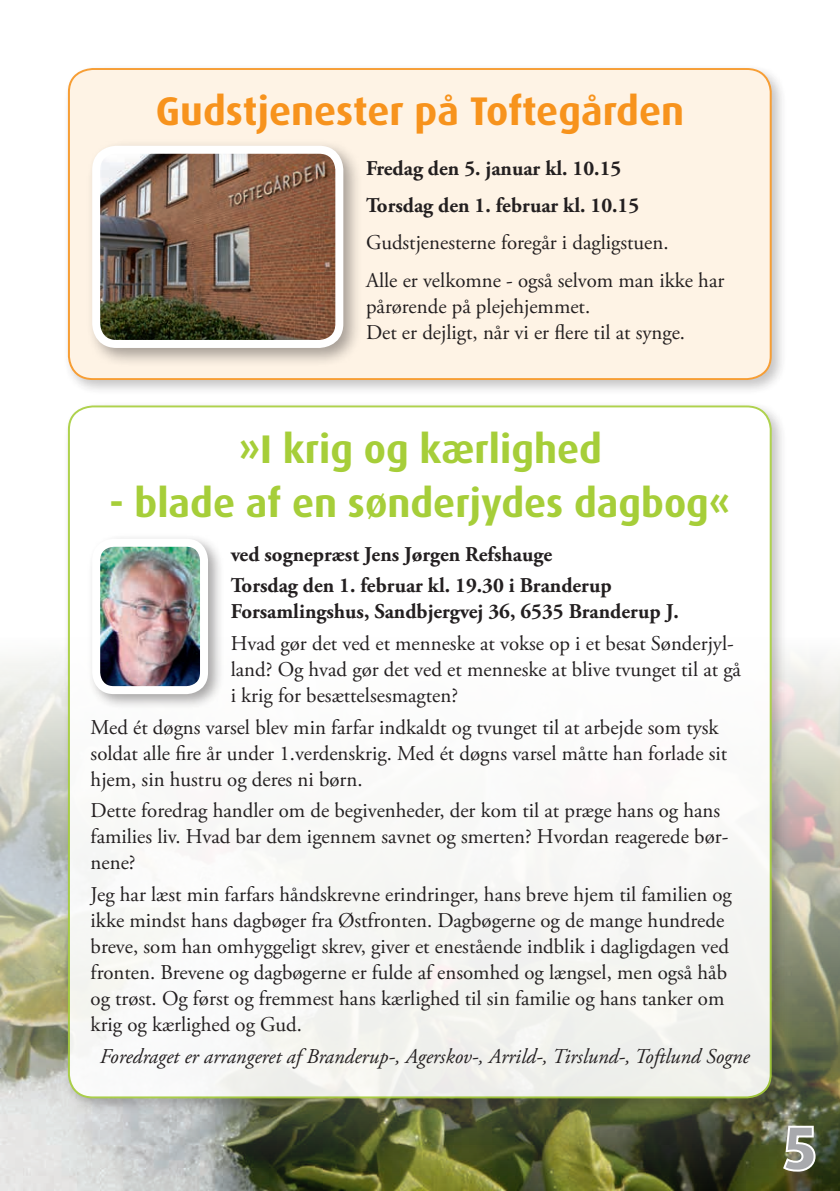
<style>
.page{position:relative;width:840px;height:1191px;background:#fff}
.page>*{position:absolute;margin:0;border:0;box-sizing:border-box;transform-origin:0 0}
.t1{font:700 60px "Dax";color:#a8a9ad}
.t2{font:700 40px "Dax";color:#a6ce39}
.t3{font:700 40px "Dax";color:#f7931d}
.t4{font:21px/26px "Adobe Garamond Pro";color:#231f20}
.t5{font:700 21px/37.4px "Adobe Garamond Pro";color:#231f20}
.t6{font:italic 21px "Adobe Garamond Pro";color:#231f20}
</style>
<div class="page">
<img style="left:0;top:658px;width:839px;height:533px">
<svg style="left:780px;top:1123px;width:37px;height:50px"></svg>
<div style="left:63px;top:63px;width:725px;height:334px;background:#231f20;opacity:.3"></div>
<div style="left:69px;top:69px;width:701px;height:310px;background:#fef2e3;border-radius:23px"></div>
<div style="left:68px;top:68px;width:703px;height:312px;border:2px solid #f7931d;border-radius:23px"></div>
<div style="left:86px;top:139px;width:276px;height:228px;background:#231f20;opacity:.4"></div>
<img style="left:96px;top:150px;width:243px;height:194px">
<div style="left:92px;top:146px;width:251px;height:202px;border:8px solid #fff;border-radius:20px"></div>
<div style="left:63px;top:400px;width:725px;height:714px;background:#231f20;opacity:.3"></div>
<div style="left:69px;top:406px;width:701px;height:691px;background:#fff;border-radius:23px"></div>
<div style="left:87px;top:533px;width:137px;height:177px;background:#231f20;opacity:.4"></div>
<img style="left:96px;top:543px;width:108px;height:147px">
<div style="left:92px;top:539px;width:116px;height:155px;border:8px solid #fff;border-radius:18px"></div>
<h2 class="t3" style="left:156px;top:89px;width:529px">Gudstjenester på Toftegården</h2>
<p class="t5" style="left:366px;top:150px;width:274px">Fredag den 5. januar kl. 10.15<br>Torsdag den 1. februar kl. 10.15</p>
<p class="t4" style="left:366px;top:225px;width:359px;line-height:37.4px">Gudstjenesterne foregår i dagligstuen.<br>Alle er velkomne - også selvom man ikke har</p>
<p class="t4" style="left:366px;top:294px;width:320px">pårørende på plejehjemmet.<br>Det er dejligt, når vi er flere til at synge.</p>
<h2 class="t2" style="left:238px;top:427px;width:365px">»I krig og kærlighed</h2>
<h2 class="t2" style="left:109px;top:480px;width:622px">- blade af en sønderjydes dagbog«</h2>
<p class="t5" style="left:230px;top:538px;width:382px;line-height:31.6px">ved sognepræst Jens Jørgen Refshauge<br>Torsdag den 1. februar kl. 19.30 i Branderup</p>
<p class="t5" style="left:230px;top:593px;width:449px">Forsamlingshus, Sandbjergvej 36, 6535 Branderup J.</p>
<p class="t4" style="left:230px;top:631px;width:511px">Hvad gør det ved et menneske at vokse op i et besat Sønderjyl&shy;land? Og hvad gør det ved et menneske at blive tvunget til at gå i krig for besættelsesmagten?</p>
<p class="t4" style="left:91px;top:714px;width:637px">Med ét døgns varsel blev min farfar indkaldt og tvunget til at arbejde som tysk soldat alle fire år under 1.verdenskrig. Med ét døgns varsel måtte han forlade sit hjem, sin hustru og deres ni børn.</p>
<p class="t4" style="left:91px;top:798px;width:638px">Dette foredrag handler om de begivenheder, der kom til at præge hans og hans families liv. Hvad bar dem igennem savnet og smerten? Hvordan reagerede bør&shy;nene?</p>
<p class="t4" style="left:91px;top:882px;width:642px">Jeg har læst min farfars håndskrevne erindringer, hans breve hjem til familien og ikke mindst hans dagbøger fra Østfronten. Dagbøgerne og de mange hundrede breve, som han omhyggeligt skrev, giver et enestående indblik i dagligdagen ved fronten. Brevene og dagbøgerne er fulde af ensomhed og længsel, men også håb og trøst. Og først og fremmest hans kærlighed til sin familie og hans tanker om krig og kærlighed og Gud.</p>
<p class="t6" style="left:100px;top:1043px;width:651px">Foredraget er arrangeret af Branderup-, Agerskov-, Arrild-, Tirslund-, Toftlund Sogne</p>
<h1 class="t1" style="left:782px;top:1114px;width:35px">5</h1>
</div>
